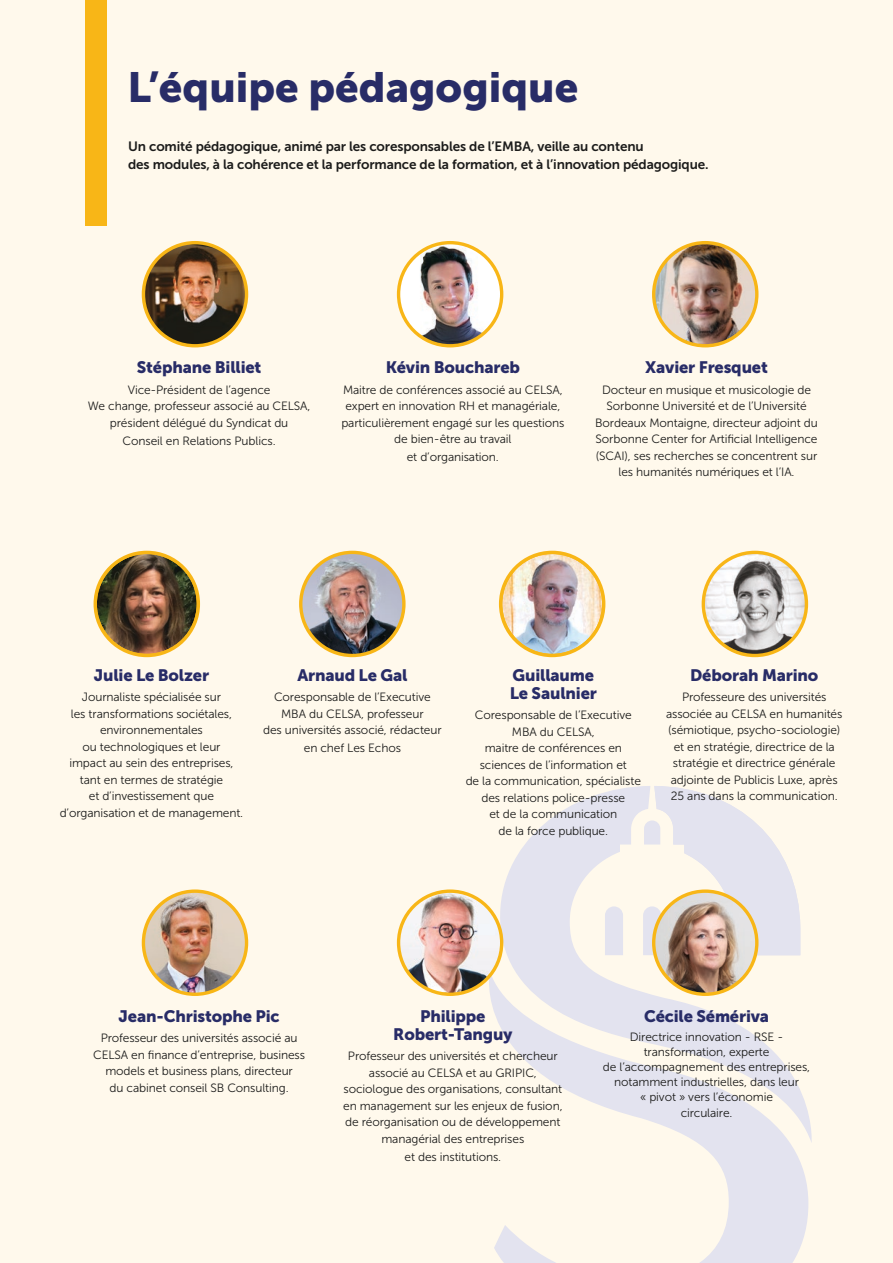
<style>
.page{position:relative;width:893px;height:1263px;background:#fff9ec}
.page>*{position:absolute;margin:0;border:0;box-sizing:border-box;transform-origin:0 0}
.t1{font:42px "Museo Sans 900";color:#282c67}
.t2{font:16.5px/18px "Museo Sans 900";letter-spacing:-.01em;color:#282c67}
.t3{font:13.5px/18px "Museo Sans 700";letter-spacing:-.01em;color:#1c1c1b}
.t4{font:12px/16.5px "Museo Sans 300";letter-spacing:-.01em;color:#1c1c1b;text-align:center}
</style>
<div class="page">
<svg style="left:497px;top:786px;width:315px;height:356px;fill:#e3e3ef"></svg>
<svg style="left:469px;top:971px;width:339px;height:292px"></svg>
<div style="left:85px;top:0;width:21px;height:226px;background:#f8b617"></div>
<img style="left:143px;top:243px;width:104px;height:103px;border-radius:52px">
<div style="left:142px;top:241px;width:106px;height:106px;border:3px solid #f8b617;border-radius:50%"></div>
<img style="left:399px;top:243px;width:103px;height:103px;border-radius:52px">
<div style="left:397px;top:241px;width:106px;height:106px;border:3px solid #f8b617;border-radius:50%"></div>
<img style="left:654px;top:243px;width:103px;height:103px;border-radius:52px">
<div style="left:652px;top:241px;width:106px;height:106px;border:3px solid #f8b617;border-radius:50%"></div>
<img style="left:95px;top:552px;width:103px;height:103px">
<div style="left:94px;top:551px;width:106px;height:106px;border:3px solid #f8b617;border-radius:50%"></div>
<img style="left:301px;top:552px;width:103px;height:103px;border-radius:52px">
<div style="left:299px;top:551px;width:107px;height:106px;border:3px solid #f8b617;border-radius:50%"></div>
<img style="left:501px;top:552px;width:103px;height:103px">
<div style="left:499px;top:551px;width:106px;height:106px;border:3px solid #f8b617;border-radius:50%"></div>
<img style="left:703px;top:552px;width:103px;height:103px;border-radius:52px">
<div style="left:702px;top:551px;width:106px;height:106px;border:3px solid #f8b617;border-radius:50%"></div>
<img style="left:143px;top:891px;width:104px;height:103px;border-radius:52px">
<div style="left:142px;top:889px;width:106px;height:107px;border:3px solid #f8b617;border-radius:50%"></div>
<img style="left:399px;top:891px;width:103px;height:103px;border-radius:52px">
<div style="left:397px;top:889px;width:106px;height:107px;border:3px solid #f8b617;border-radius:50%"></div>
<img style="left:654px;top:891px;width:103px;height:103px;border-radius:52px">
<div style="left:652px;top:889px;width:106px;height:107px;border:3px solid #f8b617;border-radius:50%"></div>
<h1 class="t1" style="left:128px;top:64px;width:452px">L’équipe pédagogique</h1>
<p class="t3" style="left:128px;top:137px;width:582px">Un comité pédagogique, animé par les coresponsables de l’EMBA, veille au contenu<br>des modules, à la cohérence et la performance de la formation, et à l’innovation pédagogique.</p>
<h2 class="t2" style="left:137px;top:358px;width:126px">Stéphane Billiet</h2>
<p class="t4" style="left:88px;top:381px;width:224px">Vice-Président de l’agence<br>We change, professeur associé au CELSA, président délégué du Syndicat du</p>
<p class="t4" style="left:123px;top:432px;width:155px">Conseil en Relations Publics.</p>
<h2 class="t2" style="left:386px;top:358px;width:136px">Kévin Bouchareb</h2>
<p class="t4" style="left:341px;top:381px;width:225px">Maitre de conférences associé au CELSA, expert en innovation RH et managériale, particulièrement engagé sur les questions de bien-être au travail</p>
<p class="t4" style="left:407px;top:449px;width:94px">et d’organisation.</p>
<h2 class="t2" style="left:645px;top:358px;width:124px">Xavier Fresquet</h2>
<p class="t4" style="left:595px;top:381px;width:224px">Docteur en musique et musicologie de Sorbonne Université et de l’Université Bordeaux Montaigne, directeur adjoint du Sorbonne Center for Artificial Intelligence (SCAI), ses recherches se concentrent sur les humanités numériques et l’IA.</p>
<h2 class="t2" style="left:94px;top:666px;width:117px">Julie Le Bolzer</h2>
<p class="t4" style="left:60px;top:689px;width:185px">Journaliste spécialisée sur<br>les transformations sociétales, environnementales<br>ou technologiques et leur<br>impact au sein des entreprises, tant en termes de stratégie<br>et d’investissement que d’organisation et de management.</p>
<h2 class="t2" style="left:297px;top:666px;width:112px">Arnaud Le Gal</h2>
<p class="t4" style="left:263px;top:689px;width:180px">Coresponsable de l’Executive<br>MBA du CELSA, professeur<br>des universités associé, rédacteur</p>
<p class="t4" style="left:304px;top:740px;width:99px">en chef Les Echos</p>
<h2 class="t2" style="left:510px;top:666px;width:89px">Guillaume<br>Le Saulnier</h2>
<p class="t4" style="left:466px;top:707px;width:177px">Coresponsable de l’Executive<br>MBA du CELSA,<br>maitre de conférences en sciences de l’information et<br>de la communication, spécialiste des relations police-presse<br>et de la communication<br>de la force publique.</p>
<h2 class="t2" style="left:690px;top:666px;width:130px">Déborah Marino</h2>
<p class="t4" style="left:666px;top:689px;width:178px">Professeure des universités associée au CELSA en humanités (sémiotique, psycho-sociologie) et en stratégie, directrice de la stratégie et directrice générale adjointe de Publicis Luxe, après<br>25 ans dans la communication.</p>
<h2 class="t2" style="left:119px;top:1007px;width:163px">Jean-Christophe Pic</h2>
<p class="t4" style="left:93px;top:1030px;width:213px">Professeur des universités associé au CELSA en finance d’entreprise, business models et business plans, directeur<br>du cabinet conseil SB Consulting.</p>
<h2 class="t2" style="left:393px;top:1007px;width:121px;text-align:center">Philippe<br>Robert-Tanguy</h2>
<p class="t4" style="left:343px;top:1048px;width:221px">Professeur des universités et chercheur associé au CELSA et au GRIPIC, sociologue des organisations, consultant en management sur les enjeux de fusion, de réorganisation ou de développement managérial des entreprises</p>
<p class="t4" style="left:405px;top:1148px;width:98px">et des institutions.</p>
<h2 class="t2" style="left:644px;top:1007px;width:127px">Cécile Sémériva</h2>
<p class="t4" style="left:603px;top:1029px;width:209px;line-height:15px">Directrice innovation - RSE - transformation, experte<br>de l’accompagnement des entreprises, notamment industrielles, dans leur<br>« pivot » vers l’économie</p>
<p class="t4" style="left:681px;top:1105px;width:53px">circulaire.</p>
</div>
